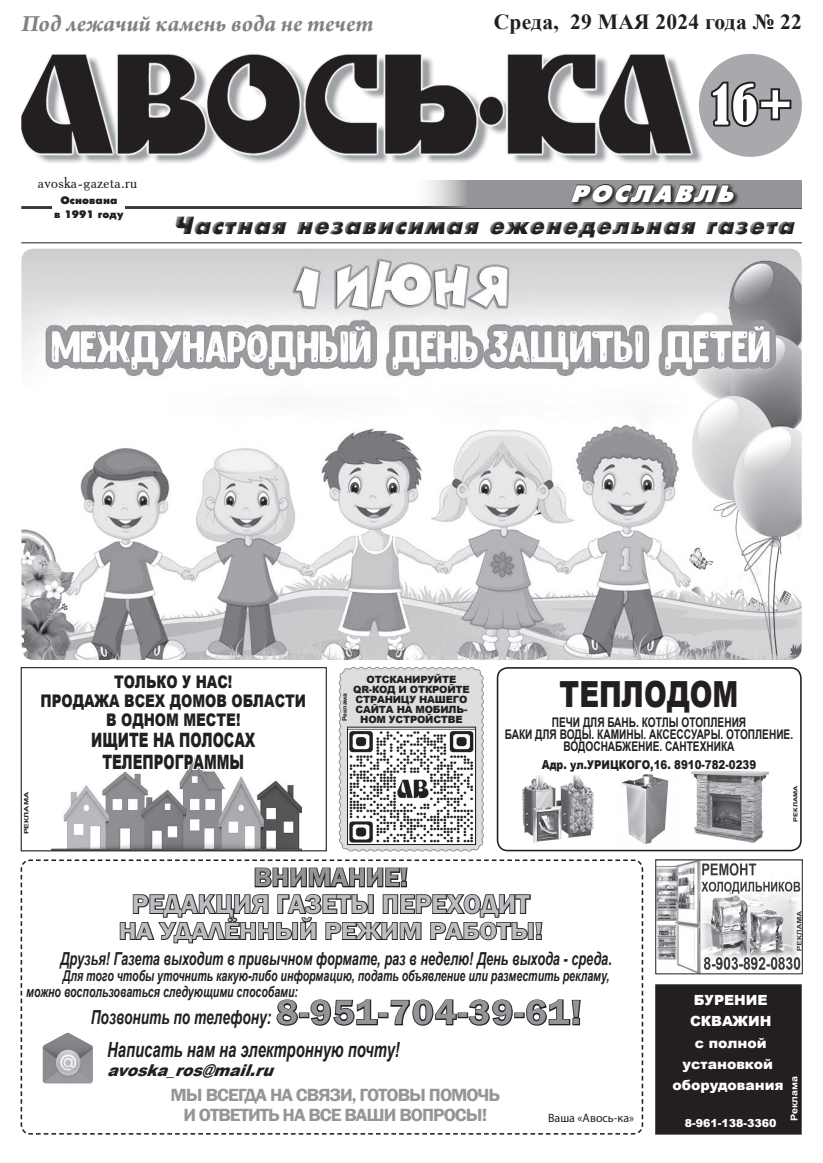
<style>
.page{position:relative;width:823px;height:1163px;background:#fff}
.page>*{position:absolute;margin:0;border:0;box-sizing:border-box;transform-origin:0 0}
.t1{font:condensed 51.8px "Bernard";color:#fff}
.t2{font:900 36px "Arial";color:#231f20;scale:.76 1}
.основной{font:600 26.6px "Franklin Gothic";color:#bcbdc0}
.основной-2{font:600 26.6px "Franklin Gothic";color:#939598}
.t3{font:italic 24.7px "Futuris Extra C Bold";color:#231f20}
.t4{font:italic 700 24.5px "Arno Pro";color:#808285}
.основной-3{font:600 24.1px "Franklin Gothic";color:#bcbdc0;scale:1.14 1}
.t5{font:italic 23.5px "Futuris Extra C Bold";color:#fff}
.t6{font:700 21.5px "Times New Roman";letter-spacing:.01em;color:#231f20}
.Основной{font:italic 700 20.9px "Arial";color:#231f20;scale:.71 1}
.основной-4{font:900 19.8px "Arial";color:#231f20;scale:.68 1}
.Основной-2{font:italic 700 19.4px "Arial";color:#231f20;scale:.71 1}
.Основной-3{font:600 18.1px "Franklin Gothic";letter-spacing:-.05em;color:#939598;scale:1.05 1}
.Основной-4{font:italic 700 17.9px "Arial";color:#231f20;scale:.71 1}
.основной-5{font:900 17.4px "Arial";color:#231f20;scale:.78 1}
.Основной-5{font:italic 900 16.3px "Arial";color:#231f20;scale:.96 1}
.t7{font:15.7px "Academy";letter-spacing:.02em;color:#231f20}
.Основной-6{font:italic 700 14.9px "Arial";color:#231f20;scale:.71 1}
.основной-6{font:900 14px/21.3px "Arial";color:#fff;text-align:center}
.t8{font:700 13.3px/12px "Arial";color:#231f20;text-align:center;scale:.76 1}
.t9{font:900 12.1px "Arial";color:#231f20;scale:.84 1}
.Основной-7{font:12.1px "Myriad Pro";color:#231f20}
.основной-7{font:900 11px "Arial";color:#fff}
.t10{font:10.8px "Futuris Extra C Bold";letter-spacing:.01em;color:#231f20}
.t11{font:900 10px "Arial";letter-spacing:-.02em;color:#231f20}
.основной-8{font:700 9.3px "Arial";color:#fff;scale:1.15 1}
.основной-9{font:700 5.9px "Arial";color:#231f20;scale:1.14 1}
.основной-10{font:700 5.9px "Arial";color:#231f20;scale:1.45 1}
.t12{font:700 5.6px "Arial";color:#231f20;scale:1.32 1}
.s1{font-size:12.5px}
.s2{font-family:"Franklin Gothic";font-weight:600;font-style:normal;font-size:35.2px;color:#939598}
</style>
<div class="page">
<hr style="left:21px;top:242px;width:780px;height:1px;background:#231f20">
<img style="left:21px;top:54px;width:681px;height:109px">
<hr style="left:21px;top:206px;width:780px;height:3px;background:#231f20">
<div style="left:52px;top:196px;width:73px;height:29px;background:#fff"></div>
<svg style="left:411px;top:180px;width:390px;height:27px;background:#a3a4a7"></svg>
<div style="left:569px;top:183px;width:170px;height:24px;background:#231f20;opacity:.85"></div>
<svg style="left:569px;top:183px;width:165px;height:20px;background:#535254"></svg>
<div style="left:698px;top:54px;width:103px;height:103px;background:#a8a9ad;border-radius:50%"></div>
<svg style="left:710px;top:81px;width:82px;height:46px"></svg>
<img style="left:656px;top:861px;width:144px;height:111px">
<svg style="left:338px;top:667px;width:146px;height:185px;background:#d4d5d6"></svg>
<img style="left:349px;top:728px;width:124px;height:114px">
<div style="left:496px;top:667px;width:305px;height:184px;border:2px solid #231f20;border-radius:10px"></div>
<img style="left:621px;top:774px;width:48px;height:71px">
<img style="left:522px;top:775px;width:72px;height:68px">
<img style="left:691px;top:771px;width:77px;height:72px">
<img style="left:52px;top:777px;width:249px;height:72px">
<div style="left:21px;top:667px;width:305px;height:184px;border:1px solid #231f20"></div>
<svg style="left:39px;top:668px;width:268px;height:109px"></svg>
<svg style="left:20px;top:859px;width:623px;height:275px"></svg>
<img style="left:41px;top:1029px;width:53px;height:57px">
<div style="left:655px;top:985px;width:145px;height:148px;background:#231f20"></div>
<div style="left:654px;top:984px;width:147px;height:150px;border:2px solid #231f20"></div>
<img style="left:21px;top:248px;width:780px;height:412px">
<p class="t4" style="left:21px;top:9px;width:353px">Под лежачий камень вода не течет</p>
<p class="t6" style="left:493px;top:7px;width:309px">Среда, 29 МАЯ 2024 года № 22</p>
<p class="t1" style="left:711px;top:75px;width:82px">16+</p>
<p class="t7" style="left:38px;top:172px;width:101px">avoska-gazeta.ru</p>
<p class="t10" style="left:60px;top:194px;width:59px">Основана</p>
<p class="t10" style="left:54px;top:208px;width:71px">в 1991 году</p>
<p class="t5" style="left:569px;top:181px;width:173px">РОСЛАВЛЬ</p>
<h3 class="t3" style="left:173px;top:212px;width:627px">Частная независимая еженедельная газета</h3>
<p class="основной-10" style="left:22px;top:834px;width:31px;rotate:-90deg">РЕКЛАМА</p>
<p class="основной-5" style="left:114px;top:668px;width:153px">ТОЛЬКО У НАС!</p>
<p class="основной-5" style="left:40px;top:687px;width:342px">ПРОДАЖА ВСЕХ ДОМОВ ОБЛАСТИ</p>
<p class="основной-5" style="left:106px;top:706px;width:174px">В ОДНОМ МЕСТЕ!</p>
<p class="основной-4" style="left:91px;top:725px;width:243px">ИЩИТЕ НА ПОЛОСАХ</p>
<p class="основной-4" style="left:102px;top:747px;width:210px">ТЕЛЕПРОГРАММЫ</p>
<p class="t11" style="left:366px;top:672px;width:91px">ОТСКАНИРУЙТЕ</p>
<p class="t11" style="left:353px;top:682px;width:118px">QR-КОД И ОТКРОЙТЕ</p>
<p class="t11" style="left:355px;top:692px;width:113px">СТРАНИЦУ НАШЕГО</p>
<p class="t11" style="left:355px;top:702px;width:113px">САЙТА НА МОБИЛЬ-</p>
<p class="основной-9" style="left:340px;top:721px;width:27px;rotate:-90deg">Реклама</p>
<p class="t11" style="left:360px;top:712px;width:104px">НОМ УСТРОЙСТВЕ</p>
<p class="t2" style="left:559px;top:667px;width:236px">ТЕПЛОДОМ</p>
<p class="t8" style="left:551px;top:716px;width:257px">ПЕЧИ ДЛЯ БАНЬ. КОТЛЫ ОТОПЛЕНИЯ</p>
<p class="t8" style="left:504px;top:728px;width:380px">БАКИ ДЛЯ ВОДЫ. КАМИНЫ. АКСЕССУАРЫ. ОТОПЛЕНИЕ.<br>ВОДОСНАБЖЕНИЕ. САНТЕХНИКА</p>
<p class="t9" style="left:541px;top:755px;width:256px"><span class="s1">Адр.</span> ул.УРИЦКОГО,16. 8910-782-0239</p>
<p class="t12" style="left:791px;top:821px;width:29px;rotate:-90deg">РЕКЛАМА</p>
<p class="основной-2" style="left:253px;top:860px;width:156px">ВНИМАНИЕ!</p>
<p class="основной" style="left:132px;top:887px;width:399px">РЕДАКЦИЯ ГАЗЕТЫ ПЕРЕХОДИТ</p>
<p class="основной-3" style="left:119px;top:916px;width:373px">НА УДАЛЁННЫЙ РЕЖИМ РАБОТЫ!</p>
<p class="Основной-4" style="left:60px;top:946px;width:777px">Друзья! Газета выходит в привычном формате, раз в неделю! День выхода - среда.</p>
<p class="Основной-6" style="left:63px;top:965px;width:771px">Для того чтобы уточнить какую-либо информацию, подать объявление или разместить рекламу,</p>
<p class="Основной-6" style="left:26px;top:981px;width:384px">можно воспользоваться следующими способами:</p>
<p class="Основной-2" style="left:91px;top:1004px;width:692px">Позвонить по телефону: <span class="s2">8-951-704-39-61!</span></p>
<p class="Основной" style="left:107px;top:1035px;width:413px">Написать нам на электронную почту!</p>
<p class="Основной-5" style="left:107px;top:1058px;width:182px">avoska_ros@mail.ru</p>
<p class="Основной-3" style="left:170px;top:1083px;width:315px">МЫ ВСЕГДА НА СВЯЗИ, ГОТОВЫ ПОМОЧЬ</p>
<p class="Основной-3" style="left:183px;top:1103px;width:291px">И ОТВЕТИТЬ НА ВСЕ ВАШИ ВОПРОСЫ!</p>
<p class="Основной-7" style="left:547px;top:1109px;width:88px">Ваша «Авось-ка»</p>
<p class="основной-6" style="left:693px;top:988px;width:75px">БУРЕНИЕ</p>
<p class="основной-6" style="left:689px;top:1010px;width:83px">СКВАЖИН</p>
<p class="основной-6" style="left:672px;top:1031px;width:113px">с полной установкой оборудования</p>
<p class="основной-7" style="left:684px;top:1115px;width:93px">8-961-138-3360</p>
<p class="основной-8" style="left:787px;top:1121px;width:41px;rotate:-90deg">Реклама</p>
</div>
